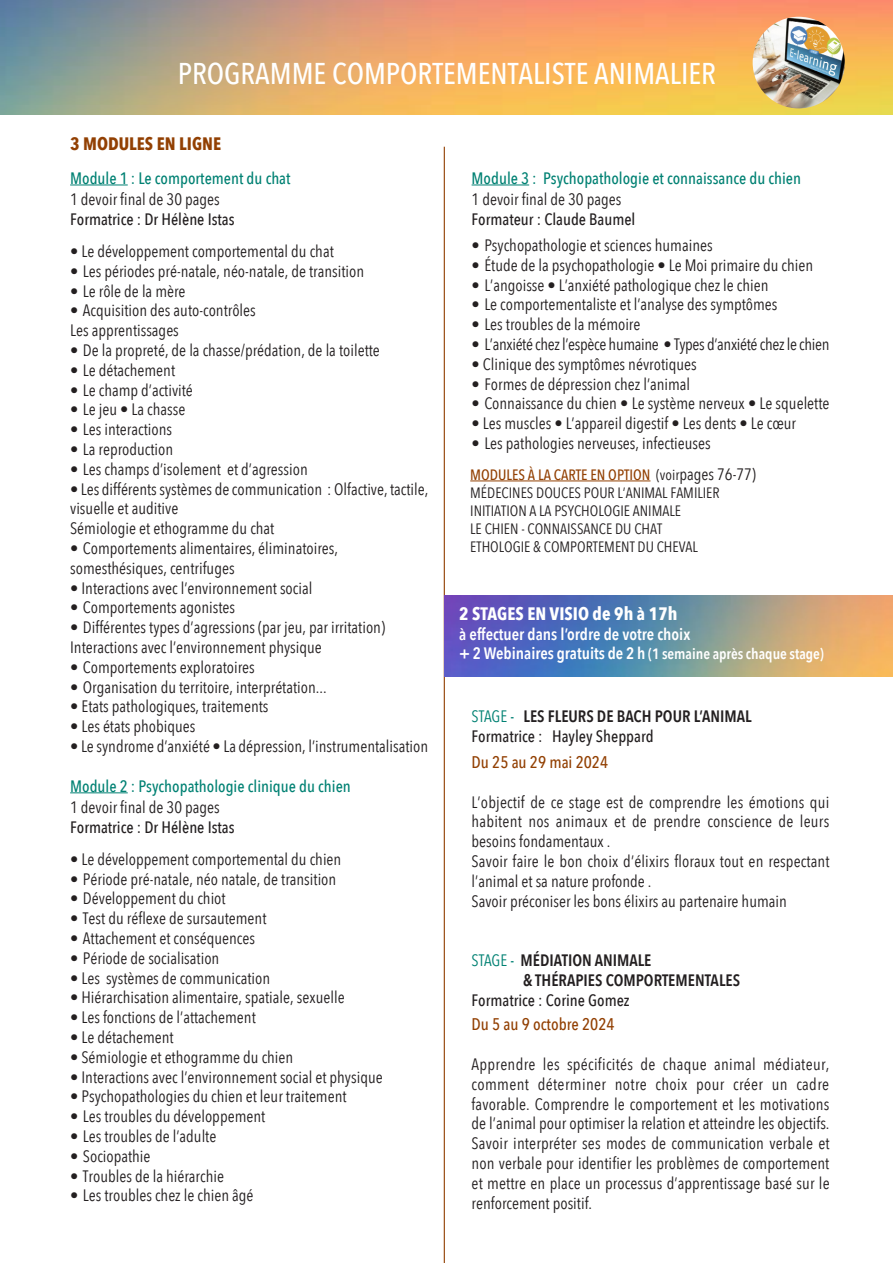
<style>
.page{position:relative;width:893px;height:1263px;background:#fff}
.page>*{position:absolute;margin:0;border:0;box-sizing:border-box;transform-origin:0 0}
.Titre_formation{font:500 30px "Avenir Next Condensed";color:#fff}
.puces_liste{font:700 18px "Avenir Next Condensed";color:#fff}
.BLOC_page_paire{font:700 18px "Avenir Next Condensed";color:#924003}
.BLOC_page_paire-2{font:500 16.8px "Avenir Next Condensed";color:#924003}
.BLOC_page_paire-3{font:16.5px/19.8px "Avenir Next Condensed";color:#231f20}
.BLOC_page_paire-4{font:500 16.5px "Avenir Next Condensed";color:#231f20}
.BLOC_page_paire-5{font:500 16.5px "Avenir Next Condensed";color:#008173}
.BLOC_page_paire-6{font:600 16.5px "Avenir Next Condensed";color:#231f20}
.BLOC_page_paire-7{font:16.5px "Avenir Next Condensed";letter-spacing:-.02em;color:#231f20}
.puces_liste-2{font:600 16.5px "Avenir Next Condensed";color:#fff}
.BLOC_page_paire-8{font:15px "Avenir Next Condensed";color:#231f20}
.puces_liste-3{font:600 15px "Avenir Next Condensed";color:#fff}
.BLOC_page_paire-9{font:500 15px "Avenir Next Condensed";color:#924003}
.s1{font-weight:400;color:#231f20}
.s2{font-weight:400;font-size:16.5px;color:#231f20}
.s3{font-size:16.5px}
.s4{font-weight:400;color:#008173}
.s5{font-weight:500;color:#008173}
</style>
<div class="page">
<img style="left:0;top:0;width:893px;height:115px">
<hr style="left:70px;top:185px;width:58px;height:1px;background:#008173">
<hr style="left:70px;top:792px;width:58px;height:1px;background:#008173">
<hr style="left:472px;top:185px;width:57px;height:1px;background:#008173">
<hr style="left:470px;top:481px;width:180px;height:1px;background:#924003">
<hr style="left:444px;top:147px;width:1px;height:1116px;background:#924003">
<img style="left:444px;top:595px;width:449px;height:81px">
<img style="left:753px;top:17px;width:92px;height:91px;border-radius:46px">
<p class="Titre_formation" style="left:178px;top:55px;width:539px">PROGRAMME COMPORTEMENTALISTE ANIMALIER</p>
<p class="BLOC_page_paire" style="left:70px;top:132px;width:152px">3 MODULES EN LIGNE</p>
<p class="BLOC_page_paire-5" style="left:70px;top:168px;width:222px">Module 1 : Le comportement du chat</p>
<p class="BLOC_page_paire-3" style="left:70px;top:189px;width:151px">1 devoir final de 30 pages</p>
<p class="BLOC_page_paire-4" style="left:70px;top:209px;width:166px">Formatrice : Dr Hélène Istas</p>
<p class="BLOC_page_paire-3" style="left:70px;top:240px;width:265px">• Le développement comportemental du chat</p>
<p class="BLOC_page_paire-3" style="left:70px;top:260px;width:296px">• Les périodes pré-natale, néo-natale, de transition</p>
<p class="BLOC_page_paire-3" style="left:70px;top:280px;width:117px">• Le rôle de la mère</p>
<p class="BLOC_page_paire-3" style="left:70px;top:300px;width:187px">• Acquisition des auto-contrôles</p>
<p class="BLOC_page_paire-3" style="left:70px;top:320px;width:110px">Les apprentissages</p>
<p class="BLOC_page_paire-3" style="left:70px;top:339px;width:311px">• De la propreté, de la chasse/prédation, de la toilette</p>
<p class="BLOC_page_paire-3" style="left:70px;top:359px;width:106px">• Le détachement</p>
<p class="BLOC_page_paire-3" style="left:70px;top:379px;width:124px">• Le champ d’activité</p>
<p class="BLOC_page_paire-3" style="left:70px;top:399px;width:117px">• Le jeu • La chasse</p>
<p class="BLOC_page_paire-3" style="left:70px;top:419px;width:103px">• Les interactions</p>
<p class="BLOC_page_paire-3" style="left:70px;top:438px;width:105px">• La reproduction</p>
<p class="BLOC_page_paire-3" style="left:70px;top:458px;width:239px">• Les champs d’isolement et d’agression</p>
<p class="BLOC_page_paire-3" style="left:70px;top:478px;width:360px">• Les différents systèmes de communication : Olfactive, tactile, visuelle et auditive</p>
<p class="BLOC_page_paire-3" style="left:70px;top:518px;width:206px">Sémiologie et ethogramme du chat</p>
<p class="BLOC_page_paire-3" style="left:70px;top:537px;width:269px">• Comportements alimentaires, éliminatoires, somesthésiques, centrifuges</p>
<p class="BLOC_page_paire-3" style="left:70px;top:577px;width:244px">• Interactions avec l’environnement social</p>
<p class="BLOC_page_paire-3" style="left:70px;top:597px;width:166px">• Comportements agonistes</p>
<p class="BLOC_page_paire-3" style="left:70px;top:617px;width:316px">• Différentes types d’agressions (par jeu, par irritation)</p>
<p class="BLOC_page_paire-3" style="left:70px;top:636px;width:253px">Interactions avec l’environnement physique</p>
<p class="BLOC_page_paire-3" style="left:70px;top:656px;width:186px">• Comportements exploratoires</p>
<p class="BLOC_page_paire-3" style="left:70px;top:676px;width:258px">• Organisation du territoire, interprétation...</p>
<p class="BLOC_page_paire-3" style="left:70px;top:696px;width:200px">• Etats pathologiques, traitements</p>
<p class="BLOC_page_paire-3" style="left:70px;top:716px;width:127px">• Les états phobiques</p>
<p class="BLOC_page_paire-3" style="left:70px;top:735px;width:360px">• Le syndrome d’anxiété • La dépression, l’instrumentalisation</p>
<p class="BLOC_page_paire-5" style="left:70px;top:776px;width:282px">Module 2 : Psychopathologie clinique du chien</p>
<p class="BLOC_page_paire-3" style="left:70px;top:797px;width:151px">1 devoir final de 30 pages</p>
<p class="BLOC_page_paire-4" style="left:70px;top:817px;width:166px">Formatrice : Dr Hélène Istas</p>
<p class="BLOC_page_paire-3" style="left:70px;top:848px;width:273px">• Le développement comportemental du chien</p>
<p class="BLOC_page_paire-3" style="left:70px;top:868px;width:268px">• Période pré-natale, néo natale, de transition</p>
<p class="BLOC_page_paire-3" style="left:70px;top:888px;width:157px">• Développement du chiot</p>
<p class="BLOC_page_paire-3" style="left:70px;top:908px;width:198px">• Test du réflexe de sursautement</p>
<p class="BLOC_page_paire-3" style="left:70px;top:927px;width:186px">• Attachement et conséquences</p>
<p class="BLOC_page_paire-3" style="left:70px;top:947px;width:151px">• Période de socialisation</p>
<p class="BLOC_page_paire-3" style="left:70px;top:967px;width:201px">• Les systèmes de communication</p>
<p class="BLOC_page_paire-3" style="left:70px;top:987px;width:276px">• Hiérarchisation alimentaire, spatiale, sexuelle</p>
<p class="BLOC_page_paire-3" style="left:70px;top:1007px;width:187px">• Les fonctions de l’attachement</p>
<p class="BLOC_page_paire-3" style="left:70px;top:1026px;width:105px">• Le détachement</p>
<p class="BLOC_page_paire-3" style="left:70px;top:1046px;width:225px">• Sémiologie et ethogramme du chien</p>
<p class="BLOC_page_paire-3" style="left:70px;top:1066px;width:314px">• Interactions avec l’environnement social et physique</p>
<p class="BLOC_page_paire-3" style="left:70px;top:1086px;width:278px">• Psychopathologies du chien et leur traitement</p>
<p class="BLOC_page_paire-3" style="left:70px;top:1106px;width:197px">• Les troubles du développement</p>
<p class="BLOC_page_paire-3" style="left:70px;top:1125px;width:148px">• Les troubles de l’adulte</p>
<p class="BLOC_page_paire-3" style="left:70px;top:1145px;width:82px">• Sociopathie</p>
<p class="BLOC_page_paire-3" style="left:70px;top:1165px;width:155px">• Troubles de la hiérarchie</p>
<p class="BLOC_page_paire-3" style="left:70px;top:1185px;width:185px">• Les troubles chez le chien âgé</p>
<p class="BLOC_page_paire-5" style="left:472px;top:168px;width:331px">Module 3 : Psychopathologie et connaissance du chien</p>
<p class="BLOC_page_paire-3" style="left:472px;top:189px;width:151px">1 devoir final de 30 pages</p>
<p class="BLOC_page_paire-4" style="left:472px;top:209px;width:165px">Formateur : Claude Baumel</p>
<p class="BLOC_page_paire-3" style="left:472px;top:234px;width:243px">• Psychopathologie et sciences humaines</p>
<p class="BLOC_page_paire-3" style="left:472px;top:254px;width:343px">• Étude de la psychopathologie • Le Moi primaire du chien</p>
<p class="BLOC_page_paire-3" style="left:472px;top:274px;width:298px">• L’angoisse • L’anxiété pathologique chez le chien</p>
<p class="BLOC_page_paire-3" style="left:472px;top:294px;width:307px">• Le comportementaliste et l’analyse des symptômes</p>
<p class="BLOC_page_paire-3" style="left:472px;top:314px;width:170px">• Les troubles de la mémoire</p>
<p class="BLOC_page_paire-7" style="left:472px;top:330px;width:359px">• L’anxiété chez l’espèce humaine • Types d’anxiété chez le chien</p>
<p class="BLOC_page_paire-3" style="left:472px;top:353px;width:227px">• Clinique des symptômes névrotiques</p>
<p class="BLOC_page_paire-3" style="left:472px;top:373px;width:220px">• Formes de dépression chez l’animal</p>
<p class="BLOC_page_paire-3" style="left:472px;top:393px;width:359px">• Connaissance du chien • Le système nerveux • Le squelette</p>
<p class="BLOC_page_paire-3" style="left:472px;top:413px;width:326px">• Les muscles • L’appareil digestif • Les dents • Le cœur</p>
<p class="BLOC_page_paire-3" style="left:472px;top:432px;width:241px">• Les pathologies nerveuses, infectieuses</p>
<p class="BLOC_page_paire-9" style="left:470px;top:465px;width:287px">MODULES À LA CARTE EN OPTION <span class="s1">(voir</span><span class="s2">pages 76-77)</span></p>
<p class="BLOC_page_paire-8" style="left:470px;top:480px;width:251px">MÉDECINES DOUCES POUR L’ANIMAL FAMILIER</p>
<p class="BLOC_page_paire-8" style="left:470px;top:498px;width:212px">INITIATION A LA PSYCHOLOGIE ANIMALE</p>
<p class="BLOC_page_paire-8" style="left:470px;top:516px;width:193px">LE CHIEN - CONNAISSANCE DU CHAT</p>
<p class="BLOC_page_paire-8" style="left:470px;top:534px;width:229px">ETHOLOGIE &amp; COMPORTEMENT DU CHEVAL</p>
<p class="puces_liste" style="left:459px;top:602px;width:220px">2 STAGES EN VISIO de 9h à 17h</p>
<p class="puces_liste-2" style="left:459px;top:619px;width:233px">à effectuer dans l’ordre de votre choix</p>
<p class="puces_liste-3" style="left:459px;top:641px;width:366px"><span class="s3">+ 2 Webinaires gratuits de 2 h</span> (1 semaine après chaque stage)</p>
<p class="BLOC_page_paire-6" style="left:472px;top:702px;width:282px"><span class="s4">STAGE</span> <span class="s5">-</span> LES FLEURS DE BACH POUR L’ANIMAL</p>
<p class="BLOC_page_paire-4" style="left:472px;top:726px;width:184px">Formatrice : Hayley Sheppard</p>
<p class="BLOC_page_paire-2" style="left:472px;top:752px;width:138px">Du 25 au 29 mai 2024</p>
<p class="BLOC_page_paire-3" style="left:472px;top:791px;width:359px;text-align:justify">L’objectif de ce stage est de comprendre les émotions qui habitent nos animaux et de prendre conscience de leurs besoins fondamentaux .</p>
<p class="BLOC_page_paire-3" style="left:472px;top:850px;width:359px">Savoir faire le bon choix d’élixirs floraux tout en respectant l’animal et sa nature profonde .</p>
<p class="BLOC_page_paire-3" style="left:472px;top:890px;width:317px">Savoir préconiser les bons élixirs au partenaire humain</p>
<p class="BLOC_page_paire-6" style="left:472px;top:946px;width:181px"><span class="s4">STAGE</span> <span class="s5">-</span> MÉDIATION ANIMALE</p>
<p class="BLOC_page_paire-6" style="left:523px;top:966px;width:219px">&amp; THÉRAPIES COMPORTEMENTALES</p>
<p class="BLOC_page_paire-4" style="left:472px;top:990px;width:160px">Formatrice : Corine Gomez</p>
<p class="BLOC_page_paire-2" style="left:472px;top:1014px;width:145px">Du 5 au 9 octobre 2024</p>
<p class="BLOC_page_paire-3" style="left:472px;top:1053px;width:360px;text-align:justify">Apprendre les spécificités de chaque animal médiateur, comment déterminer notre choix pour créer un cadre favorable. Comprendre le comportement et les motivations de l’animal pour optimiser la relation et atteindre les objectifs.<br>Savoir interpréter ses modes de communication verbale et non verbale pour identifier les problèmes de comportement et mettre en place un processus d’apprentissage basé sur le renforcement positif.</p>
</div>
